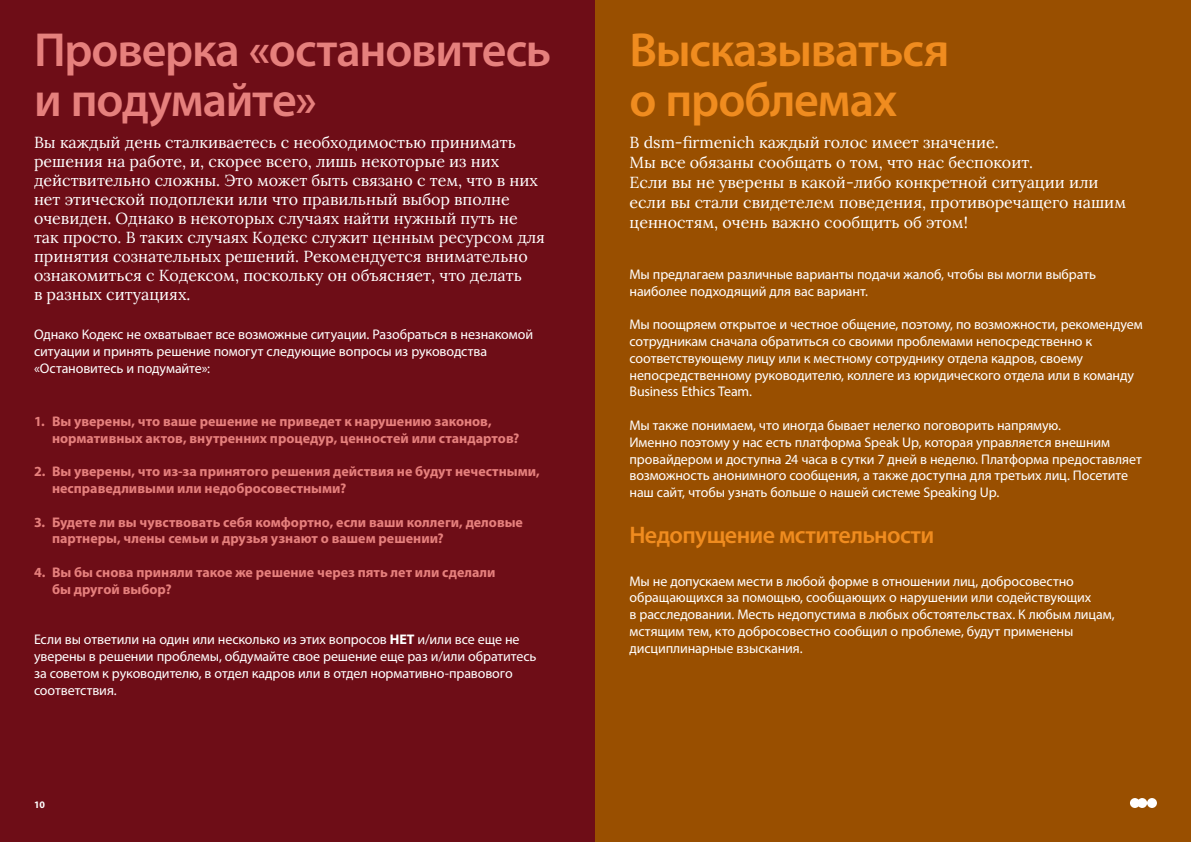
<style>
.page{position:relative;width:1191px;height:842px;background:#fff}
.page>*{position:absolute;margin:0;border:0;box-sizing:border-box;transform-origin:0 0}
.t1{font:600 48px/50px "Myriad Pro";letter-spacing:-.025em;color:#e6807d}
.t2{font:600 48px/50px "Myriad Pro";letter-spacing:-.025em;color:#f08c1f}
.t3{font:600 24px "Myriad Pro";letter-spacing:-.025em;color:#f08c1f}
.t4{font:16px/19px "Lora";color:#fff}
.t5{font:14px/16.8px "Myriad Pro";letter-spacing:-.01em;color:#fff}
.t6{font:700 14px/16.8px "Myriad Pro";color:#e6807d}
.t7{font:700 10px "Myriad Pro";color:#fff}
.s1{font-weight:700}
</style>
<div class="page">
<div style="left:0;top:0;width:595px;height:842px;background:#6e0d17"></div>
<div style="left:595px;top:0;width:596px;height:842px;background:#994f00"></div>
<svg style="left:1130px;top:798px;width:27px;height:10px"></svg>
<h1 class="t1" style="left:34px;top:24px;width:519px">Проверка «остановитесь и подумайте»</h1>
<p class="t4" style="left:34px;top:132px;width:512px">Вы каждый день сталкиваетесь с необходимостью принимать решения на работе, и, скорее всего, лишь некоторые из них действительно сложны. Это может быть связано с тем, что в них нет этической подоплеки или что правильный выбор вполне очевиден. Однако в некоторых случаях найти нужный путь не так просто. В таких случаях Кодекс служит ценным ресурсом для принятия сознательных решений. Рекомендуется внимательно ознакомиться с Кодексом, поскольку он объясняет, что делать<br>в разных ситуациях.</p>
<p class="t5" style="left:34px;top:326px;width:500px">Однако Кодекс не охватывает все возможные ситуации. Разобраться в незнакомой ситуации и принять решение помогут следующие вопросы из руководства «Остановитесь и подумайте»:</p>
<p class="t6" style="left:52px;top:412px;width:469px;text-indent:-18px">1. Вы уверены, что ваше решение не приведет к нарушению законов, нормативных актов, внутренних процедур, ценностей или стандартов?</p>
<p class="t6" style="left:52px;top:463px;width:489px;text-indent:-18px">2. Вы уверены, что из-за принятого решения действия не будут нечестными, несправедливыми или недобросовестными?</p>
<p class="t6" style="left:52px;top:513px;width:472px;text-indent:-18px">3. Будете ли вы чувствовать себя комфортно, если ваши коллеги, деловые партнеры, члены семьи и друзья узнают о вашем решении?</p>
<p class="t6" style="left:52px;top:563px;width:445px;text-indent:-18px">4. Вы бы снова приняли такое же решение через пять лет или сделали бы другой выбор?</p>
<p class="t5" style="left:34px;top:631px;width:504px">Если вы ответили на один или несколько из этих вопросов <span class="s1">НЕТ</span> и/или все еще не уверены в решении проблемы, обдумайте свое решение еще раз и/или обратитесь за советом к руководителю, в отдел кадров или в отдел нормативно-правового соответствия.</p>
<p class="t7" style="left:34px;top:798px;width:13px">10</p>
<h1 class="t2" style="left:629px;top:24px;width:321px">Высказываться о проблемах</h1>
<p class="t4" style="left:629px;top:132px;width:498px;line-height:20px">В dsm-firmenich каждый голос имеет значение.<br>Мы все обязаны сообщать о том, что нас беспокоит.<br>Если вы не уверены в какой-либо конкретной ситуации или если вы стали свидетелем поведения, противоречащего нашим ценностям, очень важно сообщить об этом!</p>
<p class="t5" style="left:629px;top:265px;width:468px">Мы предлагаем различные варианты подачи жалоб, чтобы вы могли выбрать наиболее подходящий для вас вариант.</p>
<p class="t5" style="left:629px;top:316px;width:515px">Мы поощряем открытое и честное общение, поэтому, по возможности, рекомендуем сотрудникам сначала обратиться со своими проблемами непосредственно к соответствующему лицу или к местному сотруднику отдела кадров, своему непосредственному руководителю, коллеге из юридического отдела или в команду Business Ethics Team.</p>
<p class="t5" style="left:629px;top:417px;width:514px">Мы также понимаем, что иногда бывает нелегко поговорить напрямую.<br>Именно поэтому у нас есть платформа Speak Up, которая управляется внешним провайдером и доступна 24 часа в сутки 7 дней в неделю. Платформа предоставляет возможность анонимного сообщения, а также доступна для третьих лиц. Посетите наш сайт, чтобы узнать больше о нашей системе Speaking Up.</p>
<h2 class="t3" style="left:629px;top:519px;width:306px">Недопущение мстительности</h2>
<p class="t5" style="left:629px;top:572px;width:487px">Мы не допускаем мести в любой форме в отношении лиц, добросовестно обращающихся за помощью, сообщающих о нарушении или содействующих<br>в расследовании. Месть недопустима в любых обстоятельствах. К любым лицам, мстящим тем, кто добросовестно сообщил о проблеме, будут применены дисциплинарные взыскания.</p>
</div>
